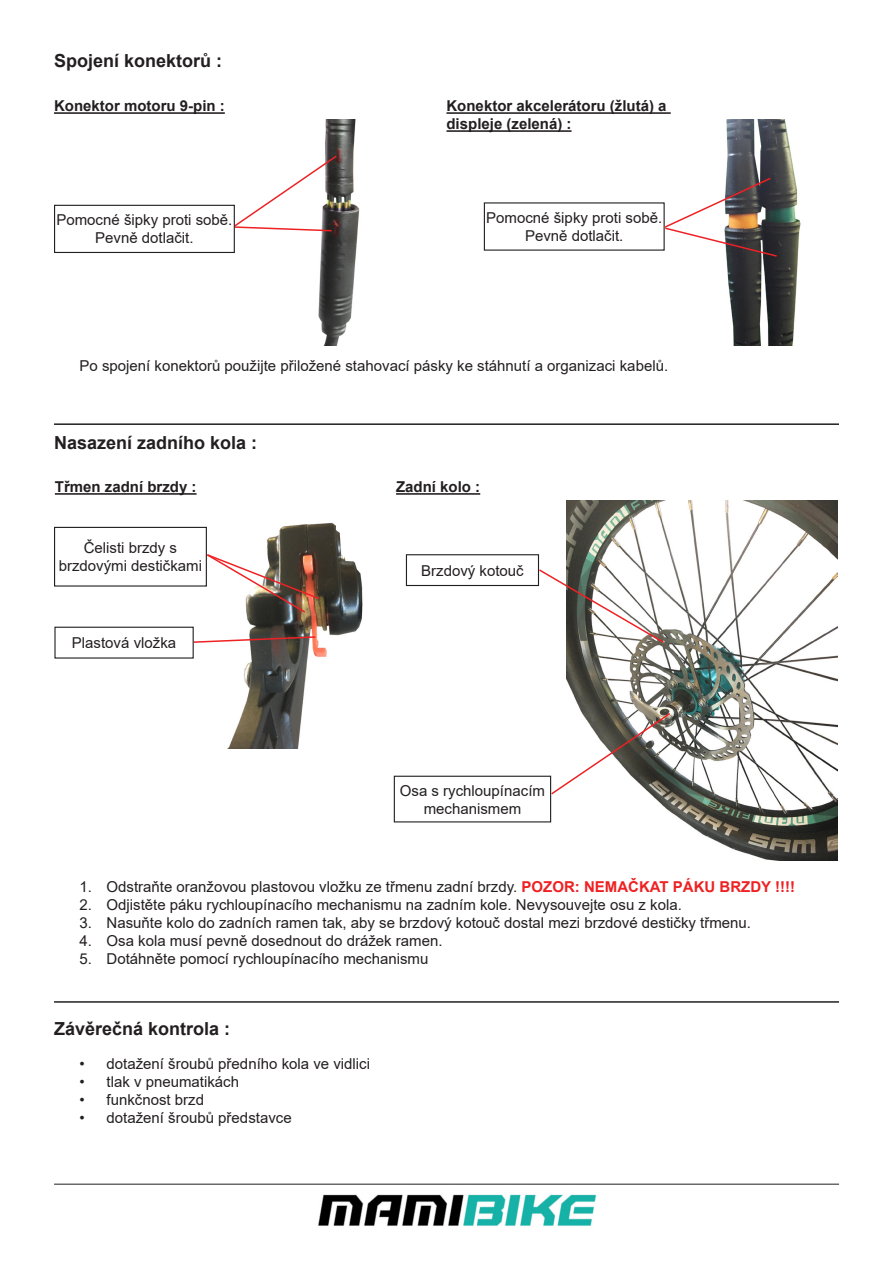
<style>
.page{position:relative;width:893px;height:1263px;background:#fff}
.page>*{position:absolute;margin:0;border:0;box-sizing:border-box;transform-origin:0 0}
.t1{font:700 18px "Arial";color:#231f20}
.t2{font:15px/18px "Arial";color:#231f20;text-align:center}
.t3{font:700 15px/18px "Arial";color:#231f20}
.s1{font-weight:700;color:#ee2123}
</style>
<div class="page">
<img style="left:318px;top:120px;width:42px;height:226px">
<img style="left:726px;top:120px;width:75px;height:226px">
<hr style="left:54px;top:112px;width:171px;height:2px;background:#231f20">
<hr style="left:446px;top:112px;width:225px;height:2px;background:#231f20">
<hr style="left:446px;top:130px;width:125px;height:2px;background:#231f20">
<svg style="left:233px;top:154px;width:105px;height:78px"></svg>
<div style="left:54px;top:205px;width:181px;height:48px;border:1px solid #231f20"></div>
<svg style="left:663px;top:176px;width:115px;height:82px"></svg>
<hr style="left:54px;top:423px;width:785px;height:2px;background:#231f20">
<img style="left:567px;top:501px;width:270px;height:360px">
<img style="left:228px;top:522px;width:135px;height:227px">
<hr style="left:55px;top:493px;width:142px;height:2px;background:#231f20">
<hr style="left:396px;top:493px;width:84px;height:2px;background:#231f20">
<div style="left:54px;top:527px;width:153px;height:59px;border:1px solid #231f20"></div>
<img style="left:205px;top:553px;width:116px;height:61px">
<svg style="left:194px;top:635px;width:123px;height:9px"></svg>
<div style="left:54px;top:627px;width:140px;height:31px;border:1px solid #231f20"></div>
<div style="left:406px;top:554px;width:133px;height:32px;border:1px solid #231f20"></div>
<div style="left:394px;top:776px;width:157px;height:46px;border:1px solid #231f20"></div>
<svg style="left:537px;top:568px;width:129px;height:76px"></svg>
<svg style="left:550px;top:711px;width:122px;height:85px"></svg>
<hr style="left:54px;top:1001px;width:785px;height:2px;background:#231f20">
<img style="left:318px;top:1194px;width:279px;height:32px">
<hr style="left:54px;top:1184px;width:785px;height:1px;background:#231f20">
<p class="t1" style="left:54px;top:48px;width:170px">Spojení konektorů :</p>
<p class="t3" style="left:54px;top:97px;width:172px">Konektor motoru 9-pin :</p>
<p class="t3" style="left:446px;top:97px;width:222px">Konektor akcelerátoru (žlutá) a displeje (zelená) :</p>
<p class="t2" style="left:56px;top:211px;width:177px">Pomocné šipky proti sobě.<br>Pevně dotlačit.</p>
<p class="t2" style="left:486px;top:209px;width:177px">Pomocné šipky proti sobě.<br>Pevně dotlačit.</p>
<p class="t2" style="left:80px;top:357px;width:590px">Po spojení konektorů použijte přiložené stahovací pásky ke stáhnutí a organizaci kabelů.</p>
<p class="t1" style="left:54px;top:430px;width:205px">Nasazení zadního kola :</p>
<p class="t3" style="left:55px;top:478px;width:143px">Třmen zadní brzdy :</p>
<p class="t3" style="left:396px;top:478px;width:86px">Zadní kolo :</p>
<p class="t2" style="left:59px;top:539px;width:145px">Čelisti brzdy s brzdovými destičkami</p>
<p class="t2" style="left:72px;top:634px;width:106px">Plastová vložka</p>
<p class="t2" style="left:421px;top:561px;width:104px">Brzdový kotouč</p>
<p class="t2" style="left:400px;top:781px;width:147px">Osa s rychloupínacím mechanismem</p>
<p class="t2" style="left:80px;top:877px;width:717px">1. Odstraňte oranžovou plastovou vložku ze třmenu zadní brzdy. <span class="s1">POZOR: NEMAČKAT PÁKU BRZDY !!!!</span></p>
<p class="t2" style="left:80px;top:895px;width:604px">2. Odjistěte páku rychloupínacího mechanismu na zadním kole. Nevysouvejte osu z kola.</p>
<p class="t2" style="left:80px;top:913px;width:673px">3. Nasuňte kolo do zadních ramen tak, aby se brzdový kotouč dostal mezi brzdové destičky třmenu.</p>
<p class="t2" style="left:80px;top:931px;width:364px">4. Osa kola musí pevně dosednout do drážek ramen.</p>
<p class="t2" style="left:80px;top:949px;width:350px">5. Dotáhněte pomocí rychloupínacího mechanismu</p>
<p class="t1" style="left:54px;top:1016px;width:178px">Závěrečná kontrola :</p>
<p class="t2" style="left:80px;top:1054px;width:292px">• dotažení šroubů předního kola ve vidlici</p>
<p class="t2" style="left:80px;top:1072px;width:161px">• tlak v pneumatikách</p>
<p class="t2" style="left:80px;top:1090px;width:126px">• funkčnost brzd</p>
<p class="t2" style="left:80px;top:1108px;width:214px">• dotažení šroubů představce</p>
</div>
